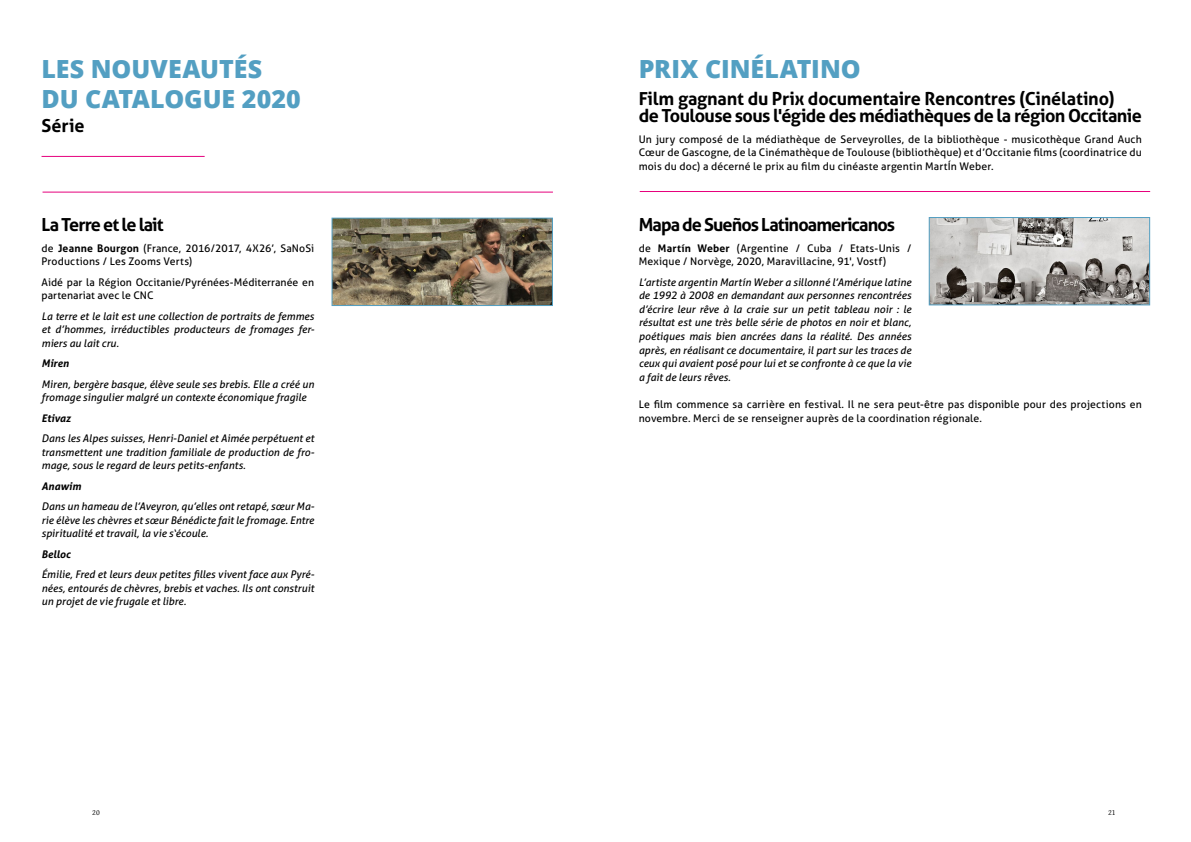
<style>
.page{position:relative;width:1191px;height:842px;background:#fff}
.page>*{position:absolute;margin:0;border:0;box-sizing:border-box;transform-origin:0 0}
.t1{font:800 25px/30px "Open Sans";color:#539fc2}
.t2{font:700 18px/17px "Aller";letter-spacing:-.03em;color:#000}
.t3{font:700 18px "Aller";letter-spacing:-.05em;color:#000}
.t4{font:700 18px "Aller";letter-spacing:-.055em;color:#000}
.t5{font:italic 10.5px/13.6px "Aller";color:#000;text-align:justify}
.t6{font:10.5px/13.6px "Aller";letter-spacing:.01em;color:#000}
.t7{font:italic 700 10.5px "Aller";color:#000}
.t8{font:8px "Gentium Basic";color:#000}
.s1{font-weight:700}
</style>
<div class="page">
<hr style="left:42px;top:156px;width:163px;height:1px;background:#e6007d">
<hr style="left:43px;top:192px;width:510px;height:1px;background:#e6007d">
<img style="left:333px;top:220px;width:218px;height:84px">
<div style="left:331px;top:218px;width:222px;height:88px;border:1px solid #539fc2"></div>
<hr style="left:640px;top:191px;width:510px;height:1px;background:#e6007d">
<img style="left:930px;top:219px;width:218px;height:84px">
<div style="left:928px;top:217px;width:222px;height:88px;border:1px solid #539fc2"></div>
<h1 class="t1" style="left:42px;top:53px;width:261px">LES NOUVEAUTÉS<br>DU CATALOGUE 2020</h1>
<h2 class="t2" style="left:42px;top:117px;width:45px">Série</h2>
<h2 class="t4" style="left:42px;top:214px;width:124px">La Terre et le lait</h2>
<p class="t6" style="left:42px;top:241px;width:274px">de <span class="s1">Jeanne Bourgon</span> (France, 2016/2017, 4X26’, SaNoSi<br>Productions / Les Zooms Verts)</p>
<p class="t6" style="left:42px;top:275px;width:274px">Aidé par la Région Occitanie/Pyrénées-Méditerranée en partenariat avec le CNC</p>
<p class="t5" style="left:42px;top:309px;width:274px">La terre et le lait est une collection de portraits de femmes et d’hommes, irréductibles producteurs de fromages fer&shy;miers au lait cru.</p>
<p class="t7" style="left:42px;top:357px;width:29px">Miren</p>
<p class="t5" style="left:42px;top:377px;width:274px">Miren, bergère basque, élève seule ses brebis. Elle a créé un fromage singulier malgré un contexte économique fragile</p>
<p class="t7" style="left:42px;top:411px;width:31px">Etivaz</p>
<p class="t5" style="left:42px;top:431px;width:274px">Dans les Alpes suisses, Henri-Daniel et Aimée perpétuent et transmettent une tradition familiale de production de fro&shy;mage, sous le regard de leurs petits-enfants.</p>
<p class="t7" style="left:42px;top:479px;width:41px">Anawim</p>
<p class="t5" style="left:42px;top:499px;width:274px">Dans un hameau de l’Aveyron, qu’elles ont retapé, sœur Ma&shy;rie élève les chèvres et sœur Bénédicte fait le fromage. Entre spiritualité et travail, la vie s‘écoule.</p>
<p class="t7" style="left:42px;top:547px;width:31px">Belloc</p>
<p class="t5" style="left:42px;top:567px;width:274px">Émilie, Fred et leurs deux petites filles vivent face aux Pyré&shy;nées, entourés de chèvres, brebis et vaches. Ils ont construit un projet de vie frugale et libre.</p>
<h1 class="t1" style="left:639px;top:53px;width:223px">PRIX CINÉLATINO</h1>
<h2 class="t2" style="left:639px;top:90px;width:504px">Film gagnant du Prix documentaire Rencontres (Cinélatino)<br>de Toulouse sous l'égide des médiathèques de la région Occitanie</h2>
<p class="t6" style="left:639px;top:132px;width:504px;text-align:justify">Un jury composé de la médiathèque de Serveyrolles, de la bibliothèque - musicothèque Grand Auch Cœur de Gascogne, de la Cinémathèque de Toulouse (bibliothèque) et d’Occitanie films (coordinatrice du mois du doc) a décerné le prix au film du cinéaste argentin MartÍn Weber.</p>
<h2 class="t3" style="left:639px;top:214px;width:258px">Mapa de Sueños Latinoamericanos</h2>
<p class="t6" style="left:639px;top:241px;width:274px">de <span class="s1">Martín Weber</span> (Argentine / Cuba / Etats-Unis /<br>Mexique / Norvège, 2020, Maravillacine, 91', Vostf)</p>
<p class="t5" style="left:639px;top:275px;width:274px">L’artiste argentin Martín Weber a sillonné l’Amérique latine de 1992 à 2008 en demandant aux personnes rencontrées d’écrire leur rêve à la craie sur un petit tableau noir : le résultat est une très belle série de photos en noir et blanc, poétiques mais bien ancrées dans la réalité. Des années après, en réalisant ce documentaire, il part sur les traces de ceux qui avaient posé pour lui et se confronte à ce que la vie a fait de leurs rêves.</p>
<p class="t6" style="left:639px;top:397px;width:504px">Le film commence sa carrière en festival. Il ne sera peut-être pas disponible pour des projections en novembre. Merci de se renseigner auprès de la coordination régionale.</p>
<p class="t8" style="left:92px;top:807px;width:9px">20</p>
<p class="t8" style="left:1108px;top:807px;width:9px">21</p>
</div>
